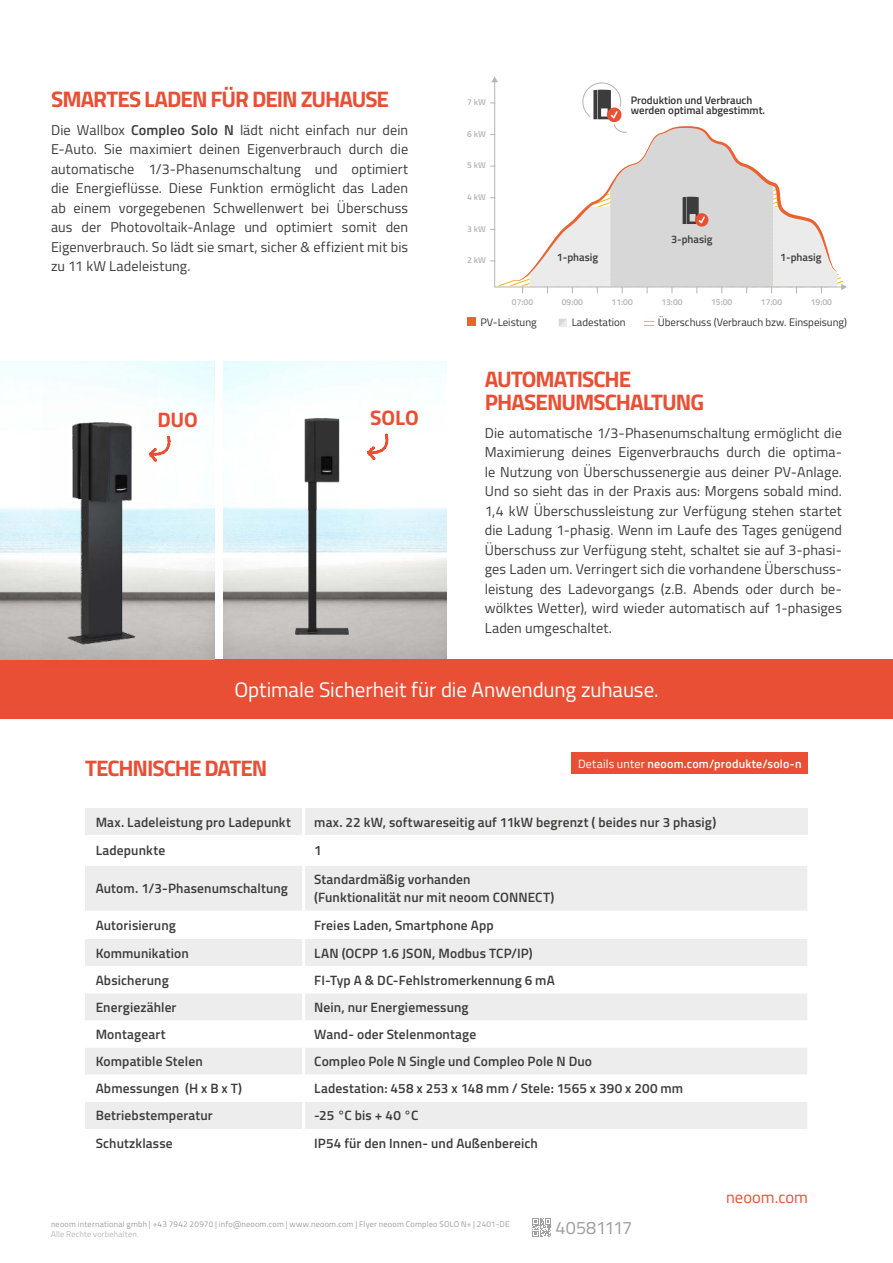
<style>
.page{position:relative;width:893px;height:1263px;background:#fff}
.page>*{position:absolute;margin:0;border:0;box-sizing:border-box;transform-origin:0 0}
.t1{font:700 22.5px/22.5px "Titillium";letter-spacing:-.045em;color:#e94f35}
.t2{font:21px "Titillium";letter-spacing:-.005em;color:#fff}
.t3{font:700 21px "Titillium";letter-spacing:-.005em;color:#e94f35}
.t4{font:18px "Titillium";letter-spacing:-.02em;color:#9d9d9c}
.t5{font:16.5px "Titillium";color:#e94f35}
.t6{font:14.25px/19.5px "Titillium";letter-spacing:.005em;color:#3c3c3b;text-align:justify}
.t7{font:600 13.5px/18px "Titillium";letter-spacing:.01em;color:#3c3c3b}
.t8{font:600 12px "Titillium";letter-spacing:.015em;color:#fff}
.t9{font:10.95px "Titillium Web";color:#343434}
.t10{font:600 10.95px/10.2px "Titillium Web";color:#343434}
.t11{font:600 10.95px "Titillium Web";color:#3c3c3c}
.t12{font:600 8.55px "Titillium Web";color:#b4b4b3}
.t13{font:8.25px "Titillium";letter-spacing:.025em;color:#9d9d9c}
.t14{font:300 8.25px "Titillium";letter-spacing:.025em;color:#a8a8a7}
.s1{font-weight:600}
.s2{font-weight:400}
</style>
<div class="page">
<img style="left:223px;top:361px;width:223px;height:298px">
<div style="left:572px;top:752px;width:236px;height:22px;background:#e94f35"></div>
<svg style="left:645px;top:321px;width:8px;height:5px"></svg>
<svg style="left:559px;top:319px;width:8px;height:8px"></svg>
<div style="left:468px;top:318px;width:8px;height:8px;background:#eb6232"></div>
<svg style="left:494px;top:82px;width:36px;height:206px"></svg>
<svg style="left:491px;top:77px;width:7px;height:5px"></svg>
<svg style="left:530px;top:82px;width:317px;height:211px"></svg>
<svg style="left:515px;top:126px;width:322px;height:156px"></svg>
<div style="left:0;top:659px;width:893px;height:60px;background:#e94f35"></div>
<img style="left:295px;top:418px;width:54px;height:217px">
<svg style="left:366px;top:406px;width:23px;height:117px"></svg>
<div style="left:85px;top:808px;width:723px;height:27px;background:#ededed"></div>
<svg style="left:85px;top:866px;width:722px;height:263px;fill:#ededed"></svg>
<hr style="left:302px;top:866px;width:3px;height:45px;background:#fff">
<hr style="left:302px;top:939px;width:3px;height:27px;background:#fff">
<hr style="left:302px;top:993px;width:3px;height:27px;background:#fff">
<hr style="left:302px;top:1020px;width:3px;height:27px;background:#fff">
<hr style="left:302px;top:1047px;width:3px;height:28px;background:#fff">
<hr style="left:302px;top:1102px;width:3px;height:27px;background:#fff">
<hr style="left:302px;top:808px;width:3px;height:27px;background:#fff">
<hr style="left:302px;top:911px;width:3px;height:28px;background:#fff">
<hr style="left:302px;top:966px;width:3px;height:27px;background:#fff">
<hr style="left:302px;top:1075px;width:3px;height:27px;background:#fff">
<img style="left:0;top:361px;width:215px;height:298px">
<img style="left:43px;top:378px;width:115px;height:282px">
<svg style="left:148px;top:426px;width:23px;height:61px"></svg>
<svg style="left:532px;top:1218px;width:19px;height:19px"></svg>
<h1 class="t1" style="left:51px;top:88px;width:339px">SMARTES LADEN FÜR DEIN ZUHAUSE</h1>
<p class="t6" style="left:51px;top:120px;width:359px">Die Wallbox <span class="s1">Compleo Solo N</span> lädt nicht einfach nur dein E-Auto. Sie maximiert deinen Eigenverbrauch durch die automatische 1/3-Phasenumschaltung und optimiert die Energieflüsse. Diese Funktion ermöglicht das Laden ab einem vorgegebenen Schwellenwert bei Überschuss aus der Photovoltaik-Anlage und optimiert somit den Eigenverbrauch. So lädt sie smart, sicher &amp; effizient mit bis zu 11 kW Ladeleistung.</p>
<h2 class="t3" style="left:157px;top:407px;width:42px">DUO</h2>
<h2 class="t3" style="left:370px;top:406px;width:50px">SOLO</h2>
<p class="t12" style="left:467px;top:99px;width:20px">7 kW</p>
<p class="t12" style="left:467px;top:131px;width:20px">6 kW</p>
<p class="t12" style="left:467px;top:162px;width:20px">5 kW</p>
<p class="t12" style="left:467px;top:194px;width:20px">4 kW</p>
<p class="t12" style="left:467px;top:226px;width:20px">3 kW</p>
<p class="t12" style="left:467px;top:257px;width:20px">2 kW</p>
<p class="t11" style="left:557px;top:253px;width:43px">1-phasig</p>
<p class="t10" style="left:631px;top:97px;width:136px">Produktion und Verbrauch werden optimal abgestimmt.</p>
<p class="t11" style="left:671px;top:235px;width:43px">3-phasig</p>
<p class="t11" style="left:780px;top:253px;width:43px">1-phasig</p>
<p class="t12" style="left:512px;top:299px;width:23px">07:00</p>
<p class="t12" style="left:562px;top:299px;width:23px">09:00</p>
<p class="t12" style="left:612px;top:299px;width:23px">11:00</p>
<p class="t12" style="left:661px;top:299px;width:23px">13:00</p>
<p class="t12" style="left:711px;top:299px;width:23px">15:00</p>
<p class="t12" style="left:761px;top:299px;width:23px">17:00</p>
<p class="t12" style="left:811px;top:299px;width:23px">19:00</p>
<p class="t9" style="left:480px;top:316px;width:58px">PV-Leistung</p>
<p class="t9" style="left:572px;top:316px;width:56px">Ladestation</p>
<p class="t9" style="left:658px;top:316px;width:191px">Überschuss (Verbrauch bzw. Einspeisung)</p>
<h1 class="t1" style="left:485px;top:368px;width:221px">AUTOMATISCHE<br>PHASENUMSCHALTUNG</h1>
<p class="t6" style="left:485px;top:423px;width:359px">Die automatische 1/3-Phasenumschaltung ermöglicht die Maximierung deines Eigenverbrauchs durch die optima&shy;le Nutzung von Überschussenergie aus deiner PV-Anlage.<br>Und so sieht das in der Praxis aus: Morgens sobald mind.<br>1,4 kW Überschussleistung zur Verfügung stehen startet die Ladung 1-phasig. Wenn im Laufe des Tages genügend Überschuss zur Verfügung steht, schaltet sie auf 3-phasi&shy;ges Laden um. Verringert sich die vorhandene Überschuss&shy;leistung des Ladevorgangs (z.B. Abends oder durch be&shy;wölktes Wetter), wird wieder automatisch auf 1-phasiges Laden umgeschaltet.</p>
<h2 class="t2" style="left:234px;top:678px;width:426px">Optimale Sicherheit für die Anwendung zuhause.</h2>
<h1 class="t1" style="left:85px;top:757px;width:184px">TECHNISCHE DATEN</h1>
<p class="t8" style="left:578px;top:759px;width:225px"><span class="s2">Details unter</span> neoom.com/produkte/solo-n</p>
<p class="t7" style="left:96px;top:814px;width:197px">Max. Ladeleistung pro Ladepunkt</p>
<p class="t7" style="left:314px;top:814px;width:404px">max. 22 kW, softwareseitig auf 11kW begrenzt ( beides nur 3 phasig)</p>
<p class="t7" style="left:96px;top:843px;width:71px">Ladepunkte</p>
<p class="t7" style="left:314px;top:843px;width:9px">1</p>
<p class="t7" style="left:96px;top:881px;width:194px">Autom. 1/3-Phasenumschaltung</p>
<p class="t7" style="left:314px;top:872px;width:242px">Standardmäßig vorhanden (Funktionalität nur mit neoom CONNECT)</p>
<p class="t7" style="left:96px;top:917px;width:82px">Autorisierung</p>
<p class="t7" style="left:314px;top:917px;width:181px">Freies Laden, Smartphone App</p>
<p class="t7" style="left:96px;top:945px;width:95px">Kommunikation</p>
<p class="t7" style="left:314px;top:945px;width:220px">LAN (OCPP 1.6 JSON, Modbus TCP/IP)</p>
<p class="t7" style="left:96px;top:972px;width:75px">Absicherung</p>
<p class="t7" style="left:314px;top:972px;width:242px">FI-Typ A &amp; DC-Fehlstromerkennung 6 mA</p>
<p class="t7" style="left:96px;top:999px;width:82px">Energiezähler</p>
<p class="t7" style="left:314px;top:999px;width:156px">Nein, nur Energiemessung</p>
<p class="t7" style="left:96px;top:1026px;width:71px">Montageart</p>
<p class="t7" style="left:314px;top:1026px;width:164px">Wand- oder Stelenmontage</p>
<p class="t7" style="left:96px;top:1054px;width:109px">Kompatible Stelen</p>
<p class="t7" style="left:314px;top:1054px;width:279px">Compleo Pole N Single und Compleo Pole N Duo</p>
<p class="t7" style="left:96px;top:1081px;width:148px">Abmessungen (H x B x T)</p>
<p class="t7" style="left:314px;top:1081px;width:371px">Ladestation: 458 x 253 x 148 mm / Stele: 1565 x 390 x 200 mm</p>
<p class="t7" style="left:96px;top:1108px;width:118px">Betriebstemperatur</p>
<p class="t7" style="left:314px;top:1108px;width:106px">-25 °C bis + 40 °C</p>
<p class="t7" style="left:96px;top:1135px;width:79px">Schutzklasse</p>
<p class="t7" style="left:314px;top:1135px;width:225px">IP54 für den Innen- und Außenbereich</p>
<p class="t13" style="left:51px;top:1219px;width:460px">neoom international gmbh | +43 7942 20970 | info@neoom.com | www.neoom.com | Flyer neoom Compleo SOLO N+ | 2401-DE</p>
<p class="t14" style="left:51px;top:1229px;width:89px">Alle Rechte vorbehalten.</p>
<p class="t4" style="left:556px;top:1218px;width:78px">40581117</p>
<p class="t5" style="left:726px;top:1188px;width:83px">neoom.com</p>
</div>
